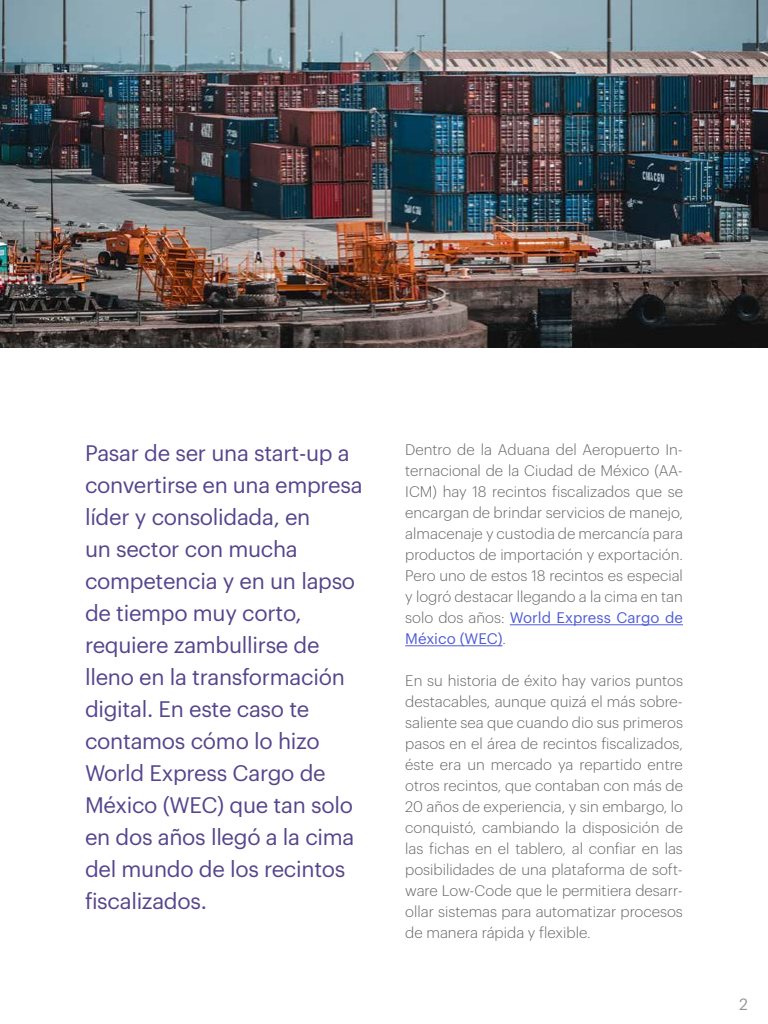
<style>
.page{position:relative;width:768px;height:1024px;background:#fff}
.page>*{position:absolute;margin:0;border:0;box-sizing:border-box;transform-origin:0 0}
.t1{font:22px/32px "Graphik";letter-spacing:-.015em;color:#56458d}
.t2{font:16px "Graphik";color:#939598}
.t3{font:300 15px/21px "Graphik";color:#666;text-align:justify}
.s1{font-weight:400;color:#4f5cd6}
</style>
<div class="page">
<img style="left:0;top:0;width:768px;height:348px">
<hr style="left:510px;top:624px;width:173px;height:1px;background:#4f5cd6">
<hr style="left:405px;top:645px;width:98px;height:1px;background:#4f5cd6">
<p class="t1" style="left:85px;top:435px;width:279px">Pasar de ser una start-up a convertirse en una empresa líder y consolidada, en<br>un sector con mucha competencia y en un lapso de tiempo muy corto, requiere zambullirse de lleno en la transformación digital. En este caso te contamos cómo lo hizo<br>World Express Cargo de<br>México (WEC) que tan solo en dos años llegó a la cima del mundo de los recintos fiscalizados.</p>
<p class="t3" style="left:405px;top:438px;width:279px">Dentro de la Aduana del Aeropuerto In&shy;ternacional de la Ciudad de México (AA-ICM) hay 18 recintos fiscalizados que se encargan de brindar servicios de manejo, almacenaje y custodia de mercancía para productos de importación y exportación.<br>Pero uno de estos 18 recintos es especial y logró destacar llegando a la cima en tan solo dos años: <span class="s1">World Express Cargo de México (WEC)</span>.</p>
<p class="t3" style="left:405px;top:669px;width:279px">En su historia de éxito hay varios puntos destacables, aunque quizá el más sobre&shy;saliente sea que cuando dio sus primeros pasos en el área de recintos fiscalizados, éste era un mercado ya repartido entre otros recintos, que contaban con más de 20 años de experiencia, y sin embargo, lo conquistó, cambiando la disposición de las fichas en el tablero, al confiar en las posibilidades de una plataforma de soft&shy;ware Low-Code que le permitiera desarr&shy;ollar sistemas para automatizar procesos de manera rápida y flexible.</p>
<p class="t2" style="left:739px;top:993px;width:10px">2</p>
</div>
